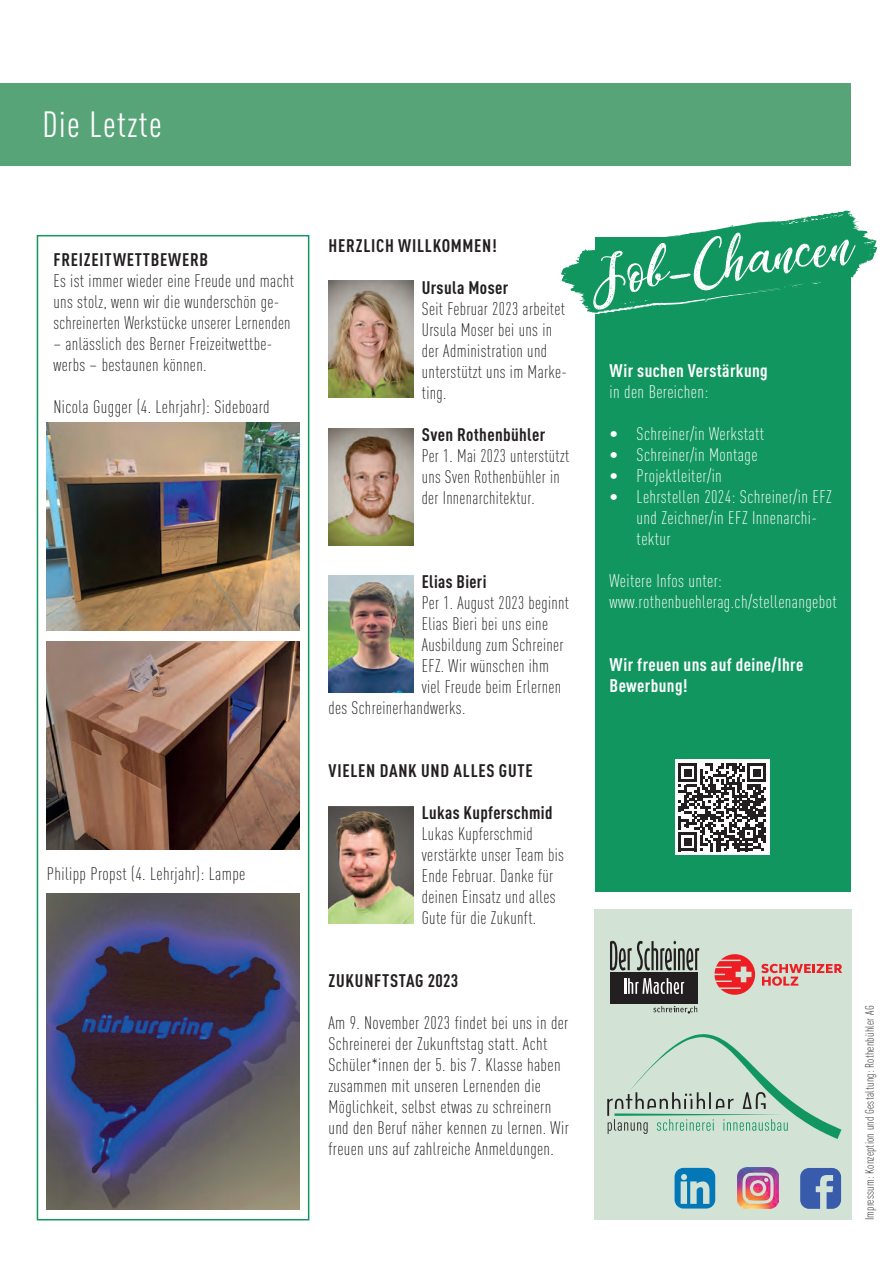
<style>
.page{position:relative;width:893px;height:1263px;background:#fff}
.page>*{position:absolute;margin:0;border:0;box-sizing:border-box;transform-origin:0 0}
.t1{font:59.55px "Dandeleon Vintage Demo";color:#fff}
.t2{font:condensed 36px "DIN Pro";letter-spacing:.04em;color:#fff}
.t3{font:300 condensed 18px/21px "DIN Pro";letter-spacing:.02em;color:#231f20}
.t4{font:300 condensed 18px/21px "DIN Pro";letter-spacing:.02em;color:#fff}
.t5{font:700 condensed 18px "DIN Pro";letter-spacing:.04em;color:#231f20}
.t6{font:700 condensed 18px/21px "DIN Pro";letter-spacing:.02em;color:#fff}
.t7{font:700 condensed 18px "DIN Pro";letter-spacing:.02em;color:#231f20}
.t8{font:300 condensed 12px "DIN Pro";letter-spacing:.02em;color:#231f20}
.s1{font-weight:700}
.s2{font-weight:300}
</style>
<div class="page">
<div style="left:0;top:83px;width:850px;height:82px;background:#57a479"></div>
<div style="left:595px;top:237px;width:255px;height:654px;background:#11965f"></div>
<div style="left:37px;top:235px;width:272px;height:985px;border:2px solid #11965f"></div>
<img style="left:46px;top:422px;width:254px;height:208px">
<img style="left:46px;top:893px;width:254px;height:317px">
<img style="left:328px;top:281px;width:85px;height:117px">
<img style="left:328px;top:807px;width:85px;height:117px">
<div style="left:594px;top:909px;width:258px;height:310px;background:#d2e2d5"></div>
<svg style="left:607px;top:1034px;width:234px;height:105px"></svg>
<svg style="left:653px;top:1006px;width:44px;height:7px"></svg>
<div style="left:610px;top:972px;width:87px;height:31px;background:#231f20"></div>
<svg style="left:624px;top:978px;width:60px;height:16px"></svg>
<svg style="left:610px;top:941px;width:89px;height:29px"></svg>
<svg style="left:675px;top:1168px;width:40px;height:40px"></svg>
<svg style="left:800px;top:1168px;width:41px;height:41px"></svg>
<img style="left:737px;top:1168px;width:41px;height:41px">
<svg style="left:715px;top:954px;width:40px;height:41px"></svg>
<svg style="left:761px;top:964px;width:81px;height:22px"></svg>
<img style="left:328px;top:576px;width:85px;height:117px">
<img style="left:46px;top:642px;width:254px;height:208px">
<img style="left:328px;top:428px;width:85px;height:117px">
<div style="left:675px;top:759px;width:95px;height:96px;background:#fff"></div>
<svg style="left:678px;top:763px;width:88px;height:88px"></svg>
<svg style="left:561px;top:210px;width:316px;height:106px"></svg>
<p class="t2" style="left:43px;top:98px;width:121px">Die Letzte</p>
<p class="t5" style="left:54px;top:246px;width:156px">FREIZEITWETTBEWERB</p>
<p class="t3" style="left:53px;top:269px;width:242px">Es ist immer wieder eine Freude und macht uns stolz, wenn wir die wunderschön ge&shy;schreinerten Werkstücke unserer Lernenden</p>
<p class="t3" style="left:53px;top:332px;width:220px">– anlässlich des Berner Freizeitwettbe&shy;werbs – bestaunen können.</p>
<p class="t3" style="left:53px;top:395px;width:218px">Nicola Gugger (4. Lehrjahr): Sideboard</p>
<p class="t3" style="left:47px;top:862px;width:200px">Philipp Propst (4. Lehrjahr): Lampe</p>
<p class="t5" style="left:329px;top:232px;width:170px">HERZLICH WILLKOMMEN!</p>
<p class="t7" style="left:422px;top:274px;width:88px">Ursula Moser</p>
<p class="t3" style="left:422px;top:297px;width:145px">Seit Februar 2023 arbeitet<br>Ursula Moser bei uns in</p>
<p class="t3" style="left:422px;top:339px;width:147px">der Administration und unterstützt uns im Marke&shy;ting.</p>
<p class="t3" style="left:422px;top:423px;width:149px"><span class="s1">Sven Rothenbühler<br></span>Per 1. Mai 2023 unterstützt uns Sven Rothenbühler in der Innenarchitektur.</p>
<p class="t7" style="left:422px;top:568px;width:66px">Elias Bieri</p>
<p class="t3" style="left:422px;top:591px;width:149px">Per 1. August 2023 beginnt</p>
<p class="t3" style="left:422px;top:612px;width:128px">Elias Bieri bei uns eine</p>
<p class="t3" style="left:422px;top:633px;width:143px">Ausbildung zum Schreiner</p>
<p class="t3" style="left:422px;top:654px;width:129px">EFZ. Wir wünschen ihm</p>
<p class="t3" style="left:422px;top:675px;width:141px">viel Freude beim Erlernen</p>
<p class="t3" style="left:328px;top:696px;width:138px">des Schreinerhandwerks.</p>
<p class="t1" style="left:592px;top:244px;width:258px;rotate:-8deg">Job-Chancen</p>
<p class="t6" style="left:610px;top:359px;width:160px">Wir suchen Verstärkung <span class="s2">in den Bereichen:</span></p>
<p class="t4" style="left:610px;top:422px;width:156px">• Schreiner/in Werkstatt</p>
<p class="t4" style="left:610px;top:443px;width:149px">• Schreiner/in Montage</p>
<p class="t4" style="left:610px;top:464px;width:114px">• Projektleiter/in</p>
<p class="t4" style="left:637px;top:485px;width:197px;text-indent:-27px">• Lehrstellen 2024: Schreiner/in EFZ und Zeichner/in EFZ Innenarchi&shy;tektur</p>
<p class="t4" style="left:610px;top:569px;width:114px">Weitere Infos unter:</p>
<p class="t4" style="left:610px;top:590px;width:229px">www.rothenbuehlerag.ch/stellenangebot</p>
<p class="t6" style="left:610px;top:653px;width:195px">Wir freuen uns auf deine/Ihre<br>Bewerbung!</p>
<p class="t5" style="left:329px;top:757px;width:205px">VIELEN DANK UND ALLES GUTE</p>
<p class="t7" style="left:422px;top:799px;width:132px">Lukas Kupferschmid</p>
<p class="t3" style="left:422px;top:822px;width:144px">Lukas Kupferschmid verstärkte unser Team bis<br>Ende Februar. Danke für deinen Einsatz und alles<br>Gute für die Zukunft.</p>
<p class="t5" style="left:329px;top:967px;width:131px">ZUKUNFTSTAG 2023</p>
<p class="t3" style="left:328px;top:1011px;width:242px">Am 9. November 2023 findet bei uns in der Schreinerei der Zukunftstag statt. Acht Schüler*innen der 5. bis 7. Klasse haben zusammen mit unseren Lernenden die Möglichkeit, selbst etwas zu schreinern und den Beruf näher kennen zu lernen. Wir freuen uns auf zahlreiche Anmeldungen.</p>
<p class="t8" style="left:861px;top:1220px;width:216px;rotate:-90deg">Impressum: Konzeption und Gestaltung: Rothenbühler AG</p>
</div>
